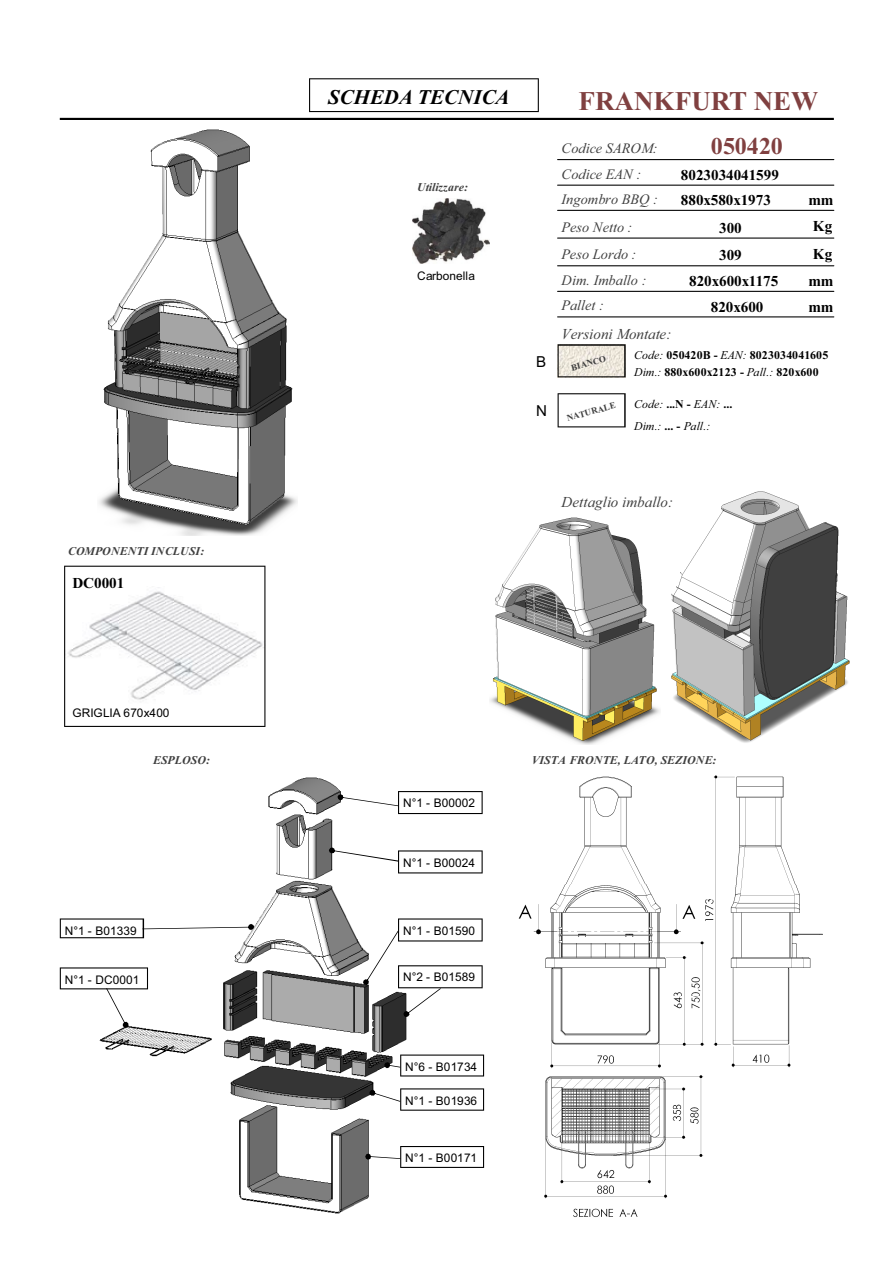
<style>
.page{position:relative;width:893px;height:1263px;background:#fff}
.page>*{position:absolute;margin:0;border:0;box-sizing:border-box;transform-origin:0 0}
.t1{font:700 27px "Times New Roman";color:#804040}
.t2{font:700 24.15px "Times New Roman";letter-spacing:-.01em;color:#804040}
.t3{font:italic 700 20.85px "Times New Roman";color:#000}
.t4{font:700 15.15px/25.5px "Times New Roman";color:#000}
.t5{font:italic 15.15px "Times New Roman";color:#3f3f3f}
.t6{font:15.15px "Arial";color:#000}
.t7{font:italic 14.4px/25.5px "Times New Roman";color:#3f3f3f}
.t8{font:11.85px "Arial";color:#000}
.t9{font:italic 700 11.85px "Times New Roman";color:#3f3f3f}
.t10{font:700 11.85px/17px "Times New Roman";letter-spacing:.01em;color:#000}
.t11{font:italic 11.85px/21.3px "Times New Roman";letter-spacing:.005em;color:#000}
.t12{font:700 9px "Times New Roman";color:#3f3f3f}
.s1{font-weight:400;font-style:italic}
.s2{font-weight:700;font-style:normal}
</style>
<div class="page">
<svg style="left:309px;top:78px;width:230px;height:34px"></svg>
<hr style="left:60px;top:118px;width:773px;height:2px;background:#000">
<img style="left:412px;top:198px;width:77px;height:65px">
<hr style="left:557px;top:159px;width:276px;height:1px;background:#000">
<hr style="left:557px;top:185px;width:276px;height:1px;background:#000">
<hr style="left:557px;top:210px;width:276px;height:1px;background:#000">
<hr style="left:557px;top:238px;width:276px;height:1px;background:#000">
<hr style="left:557px;top:265px;width:276px;height:1px;background:#000">
<hr style="left:557px;top:291px;width:276px;height:1px;background:#000">
<hr style="left:557px;top:316px;width:276px;height:1px;background:#000">
<svg style="left:557px;top:344px;width:68px;height:33px"></svg>
<svg style="left:557px;top:393px;width:68px;height:34px"></svg>
<svg style="left:64px;top:566px;width:201px;height:161px"></svg>
<img style="left:94px;top:777px;width:317px;height:437px">
<svg style="left:60px;top:967px;width:88px;height:61px"></svg>
<svg style="left:60px;top:918px;width:194px;height:20px"></svg>
<svg style="left:365px;top:1146px;width:119px;height:22px"></svg>
<img style="left:671px;top:491px;width:179px;height:252px">
<svg style="left:369px;top:1088px;width:115px;height:23px"></svg>
<svg style="left:337px;top:791px;width:145px;height:23px"></svg>
<svg style="left:329px;top:848px;width:153px;height:25px"></svg>
<svg style="left:363px;top:918px;width:119px;height:99px"></svg>
<img style="left:99px;top:129px;width:198px;height:407px">
<svg style="left:384px;top:1055px;width:100px;height:22px"></svg>
<img style="left:490px;top:517px;width:170px;height:227px">
<img style="left:518px;top:775px;width:305px;height:443px">
<p class="t9" style="left:68px;top:547px;width:138px">COMPONENTI INCLUSI:</p>
<p class="t4" style="left:72px;top:572px;width:53px">DC0001</p>
<p class="t8" style="left:72px;top:708px;width:99px">GRIGLIA 670x400</p>
<p class="t9" style="left:153px;top:756px;width:58px">ESPLOSO:</p>
<p class="t8" style="left:65px;top:926px;width:73px">N°1 - B01339</p>
<p class="t8" style="left:65px;top:975px;width:76px">N°1 - DC0001</p>
<h3 class="t3" style="left:328px;top:90px;width:183px">SCHEDA TECNICA</h3>
<h1 class="t1" style="left:578px;top:92px;width:241px">FRANKFURT NEW</h1>
<p class="t9" style="left:417px;top:183px;width:53px">Utilizzare:</p>
<p class="t8" style="left:417px;top:272px;width:60px">Carbonella</p>
<p class="t7" style="left:561px;top:137px;width:97px">Codice SAROM:</p>
<h2 class="t2" style="left:710px;top:138px;width:74px">050420</h2>
<p class="t7" style="left:561px;top:162px;width:98px">Codice EAN :<br>Ingombro BBQ :</p>
<p class="t7" style="left:561px;top:215px;width:76px;line-height:27.3px">Peso Netto :<br>Peso Lordo :</p>
<p class="t7" style="left:561px;top:269px;width:86px">Dim. Imballo :<br>Pallet :</p>
<p class="t4" style="left:681px;top:164px;width:99px">8023034041599<br>880x580x1973</p>
<p class="t4" style="left:808px;top:189px;width:26px">mm</p>
<p class="t4" style="left:719px;top:217px;width:24px">300</p>
<p class="t4" style="left:812px;top:215px;width:21px">Kg</p>
<p class="t4" style="left:719px;top:244px;width:24px">309</p>
<p class="t4" style="left:812px;top:242px;width:21px">Kg</p>
<p class="t4" style="left:689px;top:270px;width:91px">820x600x1175</p>
<p class="t4" style="left:808px;top:270px;width:26px">mm</p>
<p class="t4" style="left:710px;top:295px;width:54px">820x600</p>
<p class="t4" style="left:808px;top:295px;width:26px">mm</p>
<p class="t5" style="left:561px;top:328px;width:111px">Versioni Montate:</p>
<p class="t6" style="left:536px;top:356px;width:12px">B</p>
<p class="t12" style="left:570px;top:365px;width:37px;rotate:-15deg">BIANCO</p>
<p class="t10" style="left:634px;top:348px;width:196px"><span class="s1">Code:</span> 050420B - <span class="s1">EAN:</span> 8023034041605<br><span class="s1">Dim.:</span> 880x600x2123 - <span class="s1">Pall.:</span> 820x600</p>
<p class="t6" style="left:536px;top:405px;width:12px">N</p>
<p class="t12" style="left:566px;top:415px;width:52px;rotate:-15deg">NATURALE</p>
<p class="t11" style="left:634px;top:395px;width:100px">Code: <span class="s2">...N -</span> EAN: <span class="s2">...<br></span>Dim.: <span class="s2">... -</span> Pall.:</p>
<p class="t5" style="left:561px;top:496px;width:113px">Dettaglio imballo:</p>
<p class="t8" style="left:403px;top:799px;width:73px">N°1 - B00002</p>
<p class="t8" style="left:403px;top:858px;width:73px">N°1 - B00024</p>
<p class="t8" style="left:403px;top:926px;width:73px">N°1 - B01590</p>
<p class="t8" style="left:403px;top:973px;width:73px">N°2 - B01589</p>
<p class="t8" style="left:405px;top:1062px;width:73px">N°6 - B01734</p>
<p class="t8" style="left:405px;top:1096px;width:73px">N°1 - B01936</p>
<p class="t8" style="left:405px;top:1154px;width:73px">N°1 - B00171</p>
<p class="t9" style="left:531px;top:756px;width:186px">VISTA FRONTE, LATO, SEZIONE:</p>
</div>
